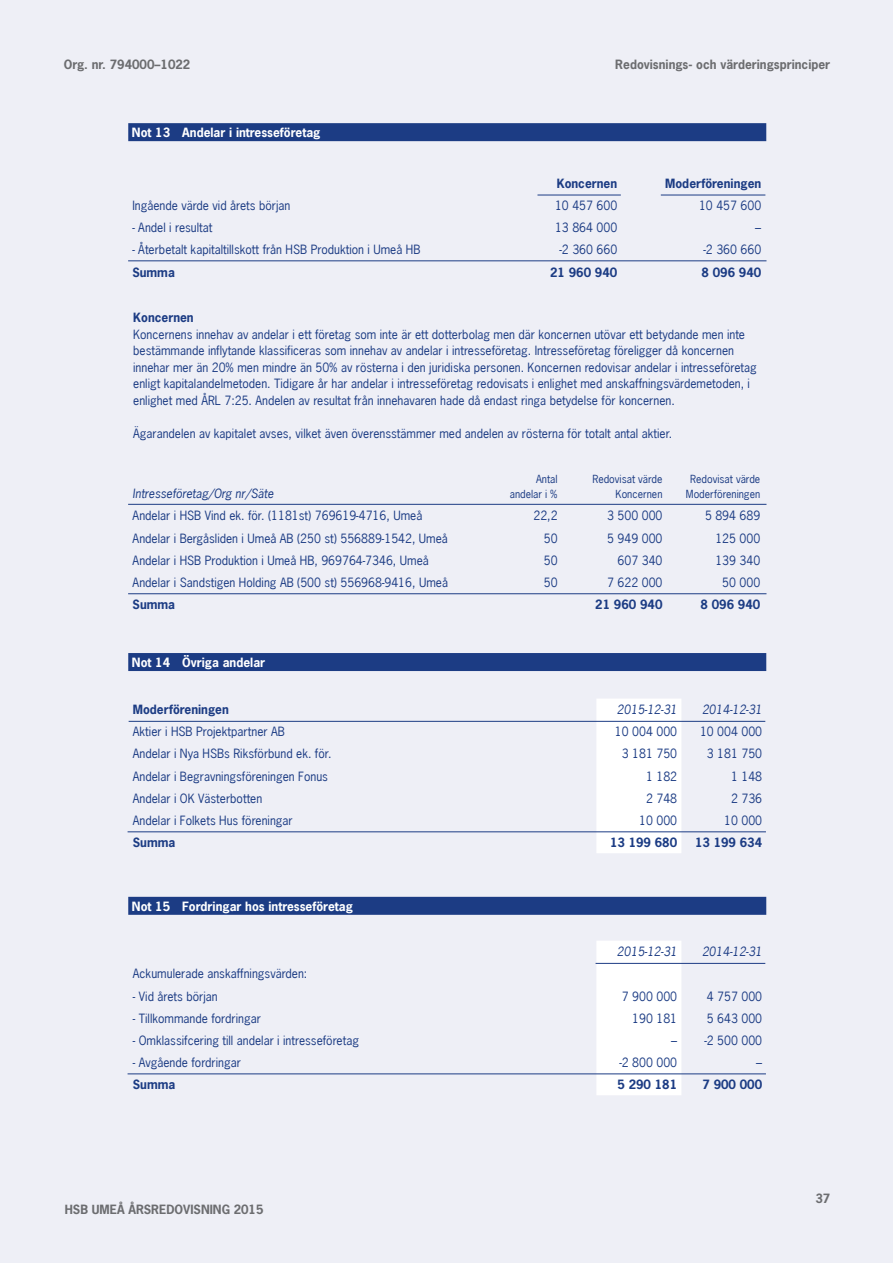
<style>
.page{position:relative;width:893px;height:1263px;background:#eeeff6}
.page>*{position:absolute;margin:0;border:0;box-sizing:border-box;transform-origin:0 0}
.Tabell___brödtext{font:12px/16.5px "News Gothic";color:#1c3c84}
.Tabell___siffror_hög{font:12px "News Gothic";color:#1c3c84}
.Tabell___siffror_hög-2{font:700 12px "News Gothic";color:#1c3c84}
.Kapitelrubrik__pagin{font:700 12px "News Gothic";color:#6c6d70}
.Notlista___notnummer{font:700 12px "News Gothic";color:#fff}
.Tabell___siffror_hög-3{font:italic 12px "News Gothic";color:#1c3c84}
.Tabell___brödtext_bo{font:700 12px "News Gothic";color:#1c3c84}
.Tabell___kursiv{font:italic 12px "News Gothic";color:#1c3c84}
._4_tabbar{font:10.5px/15px "News Gothic";color:#1c3c84;text-align:right}
</style>
<div class="page">
<hr style="left:661px;top:195px;width:104px;height:1px;background:#1c3c84">
<hr style="left:537px;top:195px;width:84px;height:1px;background:#1c3c84">
<div style="left:128px;top:123px;width:638px;height:18px;background:#1c3c84"></div>
<div style="left:128px;top:653px;width:638px;height:18px;background:#1c3c84"></div>
<div style="left:128px;top:897px;width:638px;height:18px;background:#1c3c84"></div>
<div style="left:596px;top:699px;width:85px;height:154px;background:#fff"></div>
<div style="left:596px;top:941px;width:85px;height:154px;background:#fff"></div>
<hr style="left:129px;top:721px;width:636px;height:1px;background:#1c3c84">
<hr style="left:596px;top:963px;width:169px;height:1px;background:#1c3c84">
<hr style="left:128px;top:831px;width:638px;height:1px;background:#1c3c84">
<hr style="left:128px;top:1073px;width:638px;height:1px;background:#1c3c84">
<hr style="left:128px;top:593px;width:638px;height:1px;background:#1c3c84">
<hr style="left:128px;top:504px;width:638px;height:1px;background:#1c3c84">
<hr style="left:128px;top:260px;width:638px;height:1px;background:#1c3c84">
<p class="Kapitelrubrik__pagin" style="left:64px;top:56px;width:128px">Org. nr. 794000–1022</p>
<p class="Notlista___notnummer" style="left:132px;top:124px;width:190px">Not 13 Andelar i intresseföretag</p>
<p class="Kapitelrubrik__pagin" style="left:615px;top:56px;width:216px">Redovisnings- och värderingsprinciper</p>
<p class="Tabell___siffror_hög-2" style="left:557px;top:176px;width:62px">Koncernen</p>
<p class="Tabell___siffror_hög-2" style="left:665px;top:176px;width:98px">Moderföreningen</p>
<p class="Tabell___brödtext" style="left:132px;top:197px;width:159px">Ingående värde vid årets början</p>
<p class="Tabell___siffror_hög" style="left:555px;top:198px;width:64px">10 457 600</p>
<p class="Tabell___siffror_hög" style="left:699px;top:198px;width:64px">10 457 600</p>
<p class="Tabell___brödtext" style="left:132px;top:219px;width:82px">- Andel i resultat</p>
<p class="Tabell___siffror_hög" style="left:555px;top:220px;width:64px">13 864 000</p>
<p class="Tabell___siffror_hög" style="left:755px;top:220px;width:7px">–</p>
<p class="Tabell___brödtext" style="left:132px;top:242px;width:290px">- Återbetalt kapitaltillskott från HSB Produktion i Umeå HB</p>
<p class="Tabell___siffror_hög" style="left:559px;top:242px;width:59px">-2 360 660</p>
<p class="Tabell___siffror_hög" style="left:703px;top:242px;width:59px">-2 360 660</p>
<p class="Tabell___brödtext_bo" style="left:132px;top:264px;width:44px">Summa</p>
<p class="Tabell___siffror_hög-2" style="left:550px;top:264px;width:69px">21 960 940</p>
<p class="Tabell___siffror_hög-2" style="left:702px;top:264px;width:61px">8 096 940</p>
<p class="Tabell___brödtext_bo" style="left:133px;top:310px;width:62px">Koncernen</p>
<p class="Tabell___brödtext" style="left:133px;top:326px;width:625px">Koncernens innehav av andelar i ett företag som inte är ett dotterbolag men där koncernen utövar ett betydande men inte bestämmande inflytande klassificeras som innehav av andelar i intresseföretag. Intresseföretag föreligger då koncernen innehar mer än 20% men mindre än 50% av rösterna i den juridiska personen. Koncernen redovisar andelar i intresseföretag enligt kapitalandelmetoden. Tidigare år har andelar i intresseföretag redovisats i enlighet med anskaffningsvärdemetoden, i enlighet med ÅRL 7:25. Andelen av resultat från innehavaren hade då endast ringa betydelse för koncernen.</p>
<p class="Tabell___brödtext" style="left:133px;top:425px;width:541px">Ägarandelen av kapitalet avses, vilket även överensstämmer med andelen av rösterna för totalt antal aktier.</p>
<p class="Tabell___kursiv" style="left:133px;top:486px;width:142px">Intresseföretag/Org nr/Säte</p>
<p class="_4_tabbar" style="left:510px;top:472px;width:49px">Antal andelar i %</p>
<p class="_4_tabbar" style="left:592px;top:472px;width:72px">Redovisat värde</p>
<p class="_4_tabbar" style="left:616px;top:487px;width:48px">Koncernen</p>
<p class="_4_tabbar" style="left:690px;top:472px;width:72px">Redovisat värde</p>
<p class="_4_tabbar" style="left:686px;top:487px;width:76px">Moderföreningen</p>
<p class="Tabell___brödtext" style="left:133px;top:507px;width:291px">Andelar i HSB Vind ek. för. (1181st) 769619-4716, Umeå</p>
<p class="Tabell___siffror_hög" style="left:533px;top:508px;width:26px">22,2</p>
<p class="Tabell___siffror_hög" style="left:607px;top:508px;width:57px">3 500 000</p>
<p class="Tabell___siffror_hög" style="left:705px;top:508px;width:57px">5 894 689</p>
<p class="Tabell___brödtext" style="left:133px;top:530px;width:317px">Andelar i Bergåsliden i Umeå AB (250 st) 556889-1542, Umeå</p>
<p class="Tabell___siffror_hög" style="left:544px;top:530px;width:15px">50</p>
<p class="Tabell___siffror_hög" style="left:607px;top:530px;width:57px">5 949 000</p>
<p class="Tabell___siffror_hög" style="left:715px;top:530px;width:46px">125 000</p>
<p class="Tabell___brödtext" style="left:133px;top:552px;width:298px">Andelar i HSB Produktion i Umeå HB, 969764-7346, Umeå</p>
<p class="Tabell___siffror_hög" style="left:544px;top:552px;width:15px">50</p>
<p class="Tabell___siffror_hög" style="left:618px;top:552px;width:46px">607 340</p>
<p class="Tabell___siffror_hög" style="left:715px;top:552px;width:46px">139 340</p>
<p class="Tabell___brödtext" style="left:133px;top:574px;width:317px">Andelar i Sandstigen Holding AB (500 st) 556968-9416, Umeå</p>
<p class="Tabell___siffror_hög" style="left:544px;top:574px;width:15px">50</p>
<p class="Tabell___siffror_hög" style="left:607px;top:574px;width:57px">7 622 000</p>
<p class="Tabell___siffror_hög" style="left:722px;top:574px;width:40px">50 000</p>
<p class="Tabell___brödtext_bo" style="left:133px;top:596px;width:44px">Summa</p>
<p class="Tabell___siffror_hög-2" style="left:595px;top:596px;width:69px">21 960 940</p>
<p class="Tabell___siffror_hög-2" style="left:701px;top:596px;width:61px">8 096 940</p>
<p class="Notlista___notnummer" style="left:132px;top:654px;width:135px">Not 14 Övriga andelar</p>
<p class="Tabell___siffror_hög-2" style="left:133px;top:702px;width:98px">Moderföreningen</p>
<p class="Tabell___siffror_hög-3" style="left:617px;top:702px;width:62px">2015-12-31</p>
<p class="Tabell___siffror_hög-3" style="left:702px;top:702px;width:62px">2014-12-31</p>
<p class="Tabell___brödtext" style="left:133px;top:723px;width:154px">Aktier i HSB Projektpartner AB</p>
<p class="Tabell___siffror_hög" style="left:615px;top:724px;width:64px">10 004 000</p>
<p class="Tabell___siffror_hög" style="left:700px;top:724px;width:64px">10 004 000</p>
<p class="Tabell___brödtext" style="left:133px;top:746px;width:200px">Andelar i Nya HSBs Riksförbund ek. för.</p>
<p class="Tabell___siffror_hög" style="left:622px;top:746px;width:57px">3 181 750</p>
<p class="Tabell___siffror_hög" style="left:707px;top:746px;width:57px">3 181 750</p>
<p class="Tabell___brödtext" style="left:133px;top:768px;width:197px">Andelar i Begravningsföreningen Fonus</p>
<p class="Tabell___siffror_hög" style="left:646px;top:768px;width:33px">1 182</p>
<p class="Tabell___siffror_hög" style="left:731px;top:768px;width:33px">1 148</p>
<p class="Tabell___brödtext" style="left:133px;top:790px;width:131px">Andelar i OK Västerbotten</p>
<p class="Tabell___siffror_hög" style="left:646px;top:790px;width:33px">2 748</p>
<p class="Tabell___siffror_hög" style="left:731px;top:790px;width:33px">2 736</p>
<p class="Tabell___brödtext" style="left:133px;top:812px;width:161px">Andelar i Folkets Hus föreningar</p>
<p class="Tabell___siffror_hög" style="left:639px;top:812px;width:40px">10 000</p>
<p class="Tabell___siffror_hög" style="left:724px;top:812px;width:40px">10 000</p>
<p class="Tabell___brödtext_bo" style="left:133px;top:834px;width:44px">Summa</p>
<p class="Tabell___siffror_hög-2" style="left:610px;top:834px;width:69px">13 199 680</p>
<p class="Tabell___siffror_hög-2" style="left:695px;top:834px;width:69px">13 199 634</p>
<p class="Notlista___notnummer" style="left:132px;top:898px;width:222px">Not 15 Fordringar hos intresseföretag</p>
<p class="Tabell___siffror_hög-3" style="left:617px;top:944px;width:62px">2015-12-31</p>
<p class="Tabell___siffror_hög-3" style="left:702px;top:944px;width:62px">2014-12-31</p>
<p class="Tabell___brödtext" style="left:133px;top:965px;width:176px">Ackumulerade anskaffningsvärden:</p>
<p class="Tabell___brödtext" style="left:133px;top:988px;width:86px">- Vid årets början</p>
<p class="Tabell___siffror_hög" style="left:622px;top:988px;width:57px">7 900 000</p>
<p class="Tabell___siffror_hög" style="left:707px;top:988px;width:57px">4 757 000</p>
<p class="Tabell___brödtext" style="left:133px;top:1010px;width:130px">- Tillkommande fordringar</p>
<p class="Tabell___siffror_hög" style="left:632px;top:1010px;width:46px">190 181</p>
<p class="Tabell___siffror_hög" style="left:707px;top:1010px;width:57px">5 643 000</p>
<p class="Tabell___brödtext" style="left:133px;top:1032px;width:228px">- Omklassifcering till andelar i intresseföretag</p>
<p class="Tabell___siffror_hög" style="left:671px;top:1032px;width:7px">–</p>
<p class="Tabell___siffror_hög" style="left:704px;top:1032px;width:59px">-2 500 000</p>
<p class="Tabell___brödtext" style="left:133px;top:1054px;width:110px">- Avgående fordringar</p>
<p class="Tabell___siffror_hög" style="left:619px;top:1054px;width:59px">-2 800 000</p>
<p class="Tabell___siffror_hög" style="left:756px;top:1054px;width:7px">–</p>
<p class="Tabell___brödtext_bo" style="left:133px;top:1076px;width:44px">Summa</p>
<p class="Tabell___siffror_hög-2" style="left:617px;top:1076px;width:61px">5 290 181</p>
<p class="Tabell___siffror_hög-2" style="left:702px;top:1076px;width:61px">7 900 000</p>
<p class="Kapitelrubrik__pagin" style="left:65px;top:1201px;width:200px">HSB UMEÅ ÅRSREDOVISNING 2015</p>
<p class="Kapitelrubrik__pagin" style="left:815px;top:1191px;width:16px">37</p>
</div>
